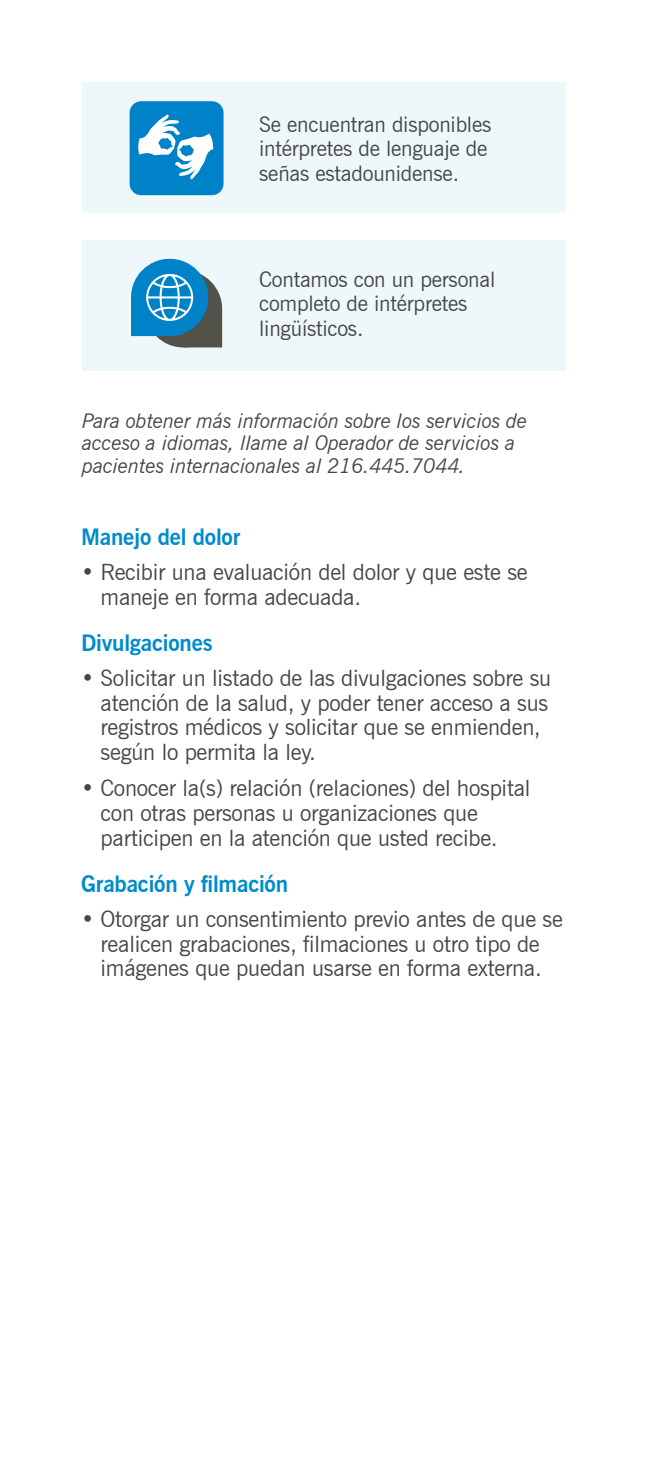
<style>
.page{position:relative;width:648px;height:1458px;background:#fff}
.page>*{position:absolute;margin:0;border:0;box-sizing:border-box;transform-origin:0 0}
.t1{font:22.5px/24.8px "News Gothic BT";letter-spacing:-.01em;color:#454647}
.t2{font:700 22.5px "News Gothic BT";letter-spacing:-.01em;color:#008bcd}
.t3{font:21.38px/24.8px "News Gothic BT";letter-spacing:-.01em;color:#454647}
.t4{font:italic 20.25px/22.5px "News Gothic BT";letter-spacing:-.01em;color:#454647}
</style>
<div class="page">
<div style="left:82px;top:82px;width:484px;height:131px;background:#eef8fb"></div>
<div style="left:82px;top:240px;width:484px;height:130px;background:#eef8fb"></div>
<div style="left:130px;top:101px;width:94px;height:94px;background:#0082c8;border-radius:12px"></div>
<svg style="left:138px;top:114px;width:76px;height:66px"></svg>
<div style="left:131px;top:259px;width:77px;height:77px;background:#0082c8;border-radius:50%"></div>
<svg style="left:131px;top:274px;width:91px;height:73px"></svg>
<p class="t3" style="left:259px;top:111px;width:234px">Se encuentran disponibles intérpretes de lenguaje de señas estadounidense.</p>
<p class="t3" style="left:259px;top:266px;width:238px">Contamos con un personal completo de intérpretes lingüísticos.</p>
<p class="t4" style="left:82px;top:409px;width:447px">Para obtener más información sobre los servicios de acceso a idiomas, llame al Operador de servicios a pacientes internacionales al 216.445.7044.</p>
<p class="t2" style="left:81px;top:524px;width:161px">Manejo del dolor</p>
<p class="t1" style="left:101px;top:560px;width:429px;text-indent:-20px">• Recibir una evaluación del dolor y que este se maneje en forma adecuada.</p>
<p class="t2" style="left:81px;top:629px;width:133px">Divulgaciones</p>
<p class="t1" style="left:101px;top:665px;width:452px;text-indent:-20px">• Solicitar un listado de las divulgaciones sobre su atención de la salud, y poder tener acceso a sus registros médicos y solicitar que se enmienden, según lo permita la ley.</p>
<p class="t1" style="left:101px;top:776px;width:431px;text-indent:-20px">• Conocer la(s) relación (relaciones) del hospital con otras personas u organizaciones que participen en la atención que usted recibe.</p>
<p class="t2" style="left:81px;top:870px;width:209px">Grabación y filmación</p>
<p class="t1" style="left:81px;top:906px;width:483px;text-align:center">• Otorgar un consentimiento previo antes de que se realicen grabaciones, filmaciones u otro tipo de imágenes que puedan usarse en forma externa.</p>
</div>
